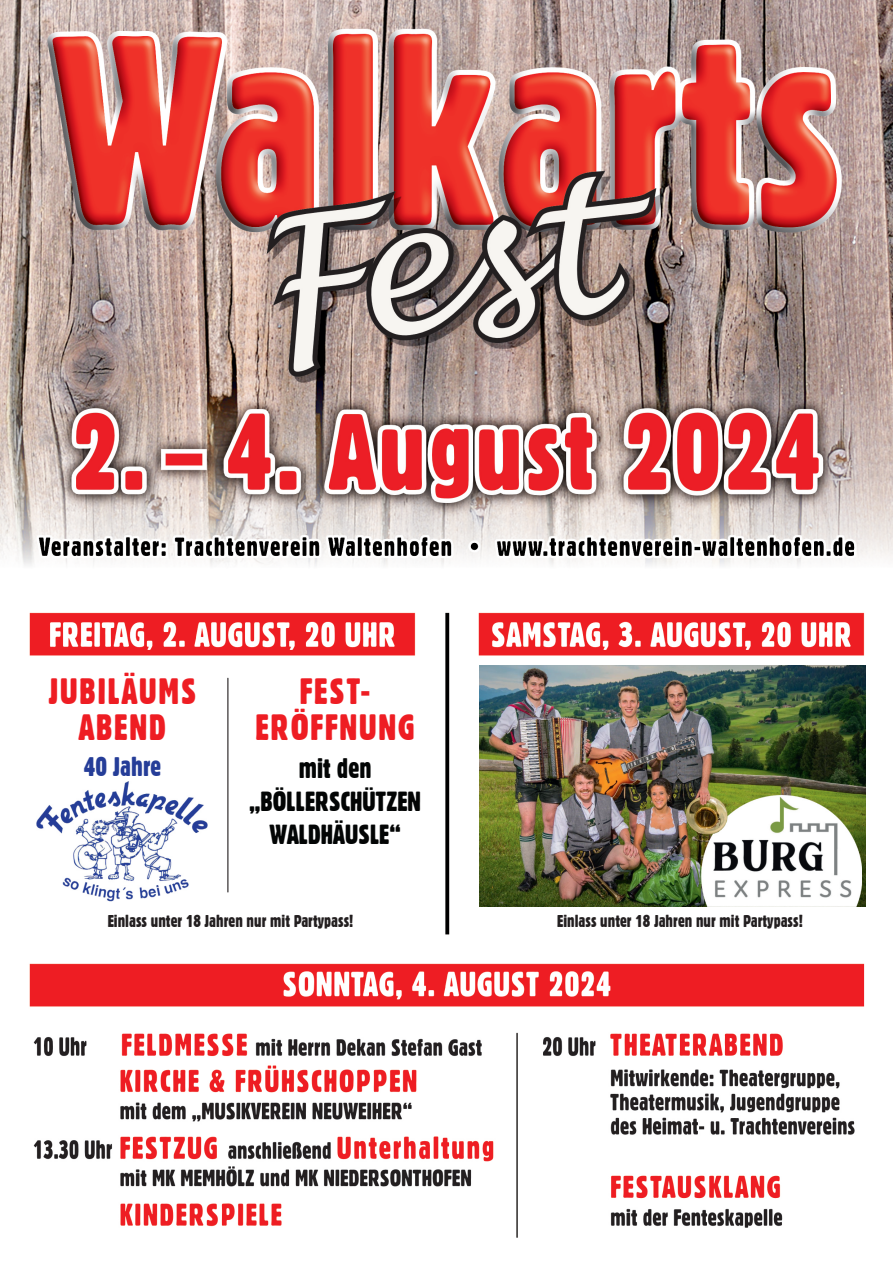
<style>
.page{position:relative;width:893px;height:1263px;background:#fff}
.page>*{position:absolute;margin:0;border:0;box-sizing:border-box;transform-origin:0 0}
.t1{font:35.7px/35.7px "Gothic 821 Condensed BT";letter-spacing:.05em;color:#ee1d23;text-align:center}
.t2{font:27px/33px "Gothic 821 Condensed BT";color:#030505;text-align:center}
.t3{font:26.25px "Gothic 821 Condensed BT";color:#253d98}
.t4{font:16.65px "Gothic 821 Condensed BT";color:#231f20}
</style>
<div class="page">
<img style="left:0;top:0;width:893px;height:1237px">
<img style="left:36px;top:781px;width:171px;height:120px">
<hr style="left:227px;top:678px;width:1px;height:214px;background:#231f20">
<img style="left:479px;top:665px;width:386px;height:241px">
<img style="left:701px;top:795px;width:161px;height:111px">
<h1 class="t1" style="left:48px;top:677px;width:150px">JUBILÄUMS<br>ABEND</h1>
<h3 class="t3" style="left:84px;top:756px;width:79px">40 Jahre</h3>
<h1 class="t1" style="left:255px;top:677px;width:161px">FEST-<br>ERÖFFNUNG</h1>
<h2 class="t2" style="left:249px;top:754px;width:174px">mit den „BÖLLERSCHÜTZEN<br>WALDHÄUSLE“</h2>
<p class="t4" style="left:108px;top:914px;width:247px">Einlass unter 18 Jahren nur mit Partypass!</p>
<p class="t4" style="left:557px;top:914px;width:247px">Einlass unter 18 Jahren nur mit Partypass!</p>
</div>
